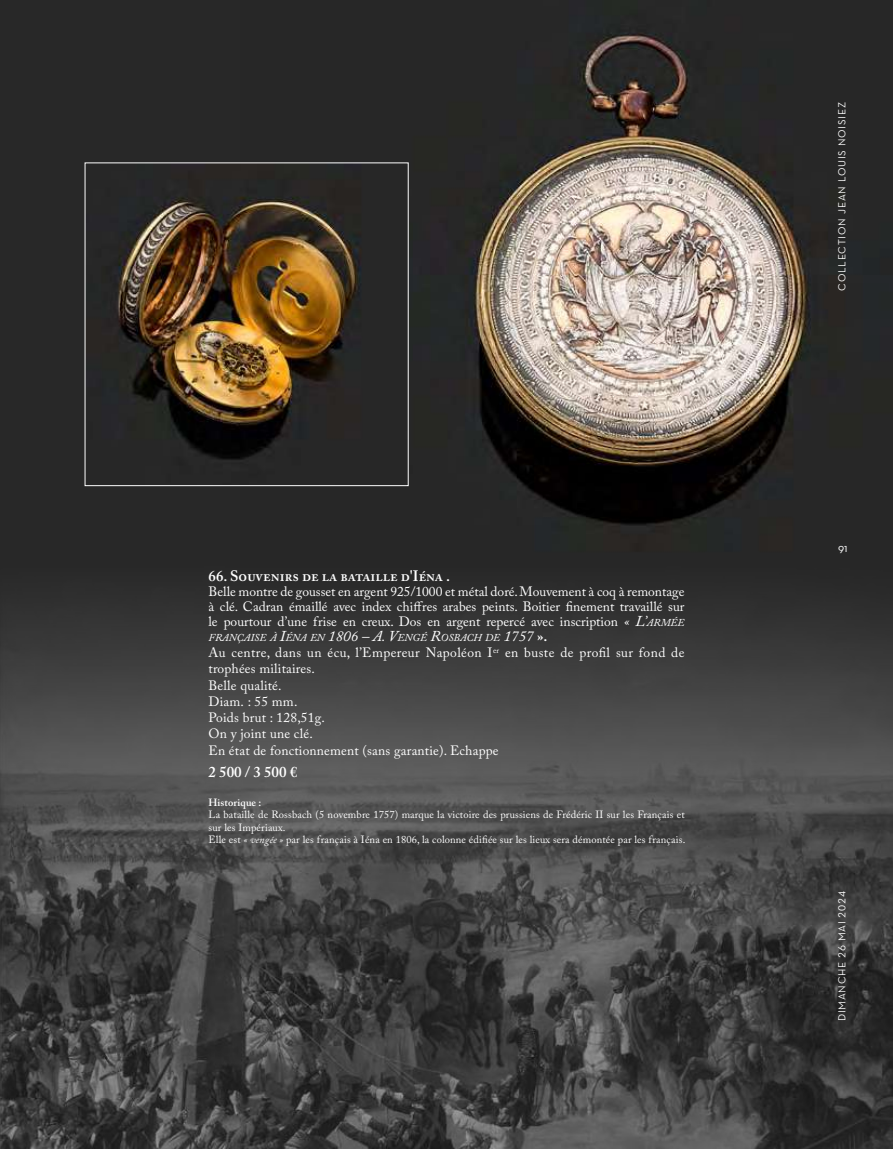
<style>
.page{position:relative;width:893px;height:1149px;background:#fff}
.page>*{position:absolute;margin:0;border:0;box-sizing:border-box;transform-origin:0 0}
.t1{font:600 15px "Adobe Caslon Pro";color:#fff}
.t2{font:13.5px/16.2px "Adobe Caslon Pro";letter-spacing:.005em;color:#fff;text-align:justify}
.t3{font:12px "Neutraface Text";color:#fff}
.t4{font:10.5px/12.6px "Adobe Caslon Pro";letter-spacing:.015em;color:#fff}
.t5{font:italic 10.5px "Adobe Caslon Pro";color:#fff}
.t6{font:10.5px "Neutraface Text";letter-spacing:.075em;color:#fff}
.t7{font:600 10.5px "Adobe Caslon Pro";color:#fff}
.s1{font-style:italic;font-size:15px}
.s2{font-style:italic;font-size:10.5px}
.s3{font-size:15px}
.s4{font-weight:600;font-style:normal;font-size:15px}
.s5{font-style:italic}
</style>
<div class="page">
<div style="left:0;top:0;width:893px;height:1148px;background:#282828"></div>
<img style="left:240px;top:33px;width:570px;height:492px">
<img style="left:0;top:604px;width:893px;height:544px">
<img style="left:117px;top:164px;width:290px;height:320px">
<div style="left:85px;top:162px;width:324px;height:324px;border:1px solid #fff"></div>
<p class="t1" style="left:209px;top:567px;width:243px">66. Souvenirs de la bataille d'Iéna .</p>
<p class="t2" style="left:209px;top:583px;width:477px;line-height:15px">Belle montre de gousset en argent 925/1000 et métal doré. Mouvement à coq à remontage à clé. Cadran émaillé avec index chiffres arabes peints. Boitier finement travaillé sur le pourtour d’une frise en creux. Dos en argent repercé avec inscription <span class="s1">« L’</span><span class="s2">ARMÉE</span></p>
<p class="t5" style="left:209px;top:631px;width:341px">FRANÇAISE À <span class="s3">I</span>ÉNA EN <span class="s3">1806 – A. V</span>ENGÉ <span class="s3">R</span>OSBACH DE <span class="s3">1757</span> <span class="s4">».</span></p>
<p class="t2" style="left:209px;top:644px;width:477px;text-align:left">Au centre, dans un écu, l’Empereur Napoléon I<sup>er</sup> en buste de profil sur fond de trophées militaires.<br>Belle qualité.<br>Diam. : 55 mm.<br>Poids brut : 128,51g.<br>On y joint une clé.<br>En état de fonctionnement (sans garantie). Echappe</p>
<p class="t1" style="left:209px;top:762px;width:90px">2 500 / 3 500 €</p>
<p class="t7" style="left:209px;top:795px;width:54px">Historique :</p>
<p class="t4" style="left:209px;top:808px;width:478px">La bataille de Rossbach (5 novembre 1757) marque la victoire des prussiens de Frédéric II sur les Français et sur les Impériaux.<br>Elle est <span class="s5">« vengée »</span> par les français à Iéna en 1806, la colonne édifiée sur les lieux sera démontée par les français.</p>
<p class="t6" style="left:835px;top:290px;width:190px;rotate:-90deg">COLLECTION JEAN LOUIS NOISIEZ</p>
<p class="t3" style="left:838px;top:540px;width:11px">91</p>
<p class="t6" style="left:835px;top:1021px;width:132px;rotate:-90deg">DIMANCHE 26 MAI 2024</p>
</div>
